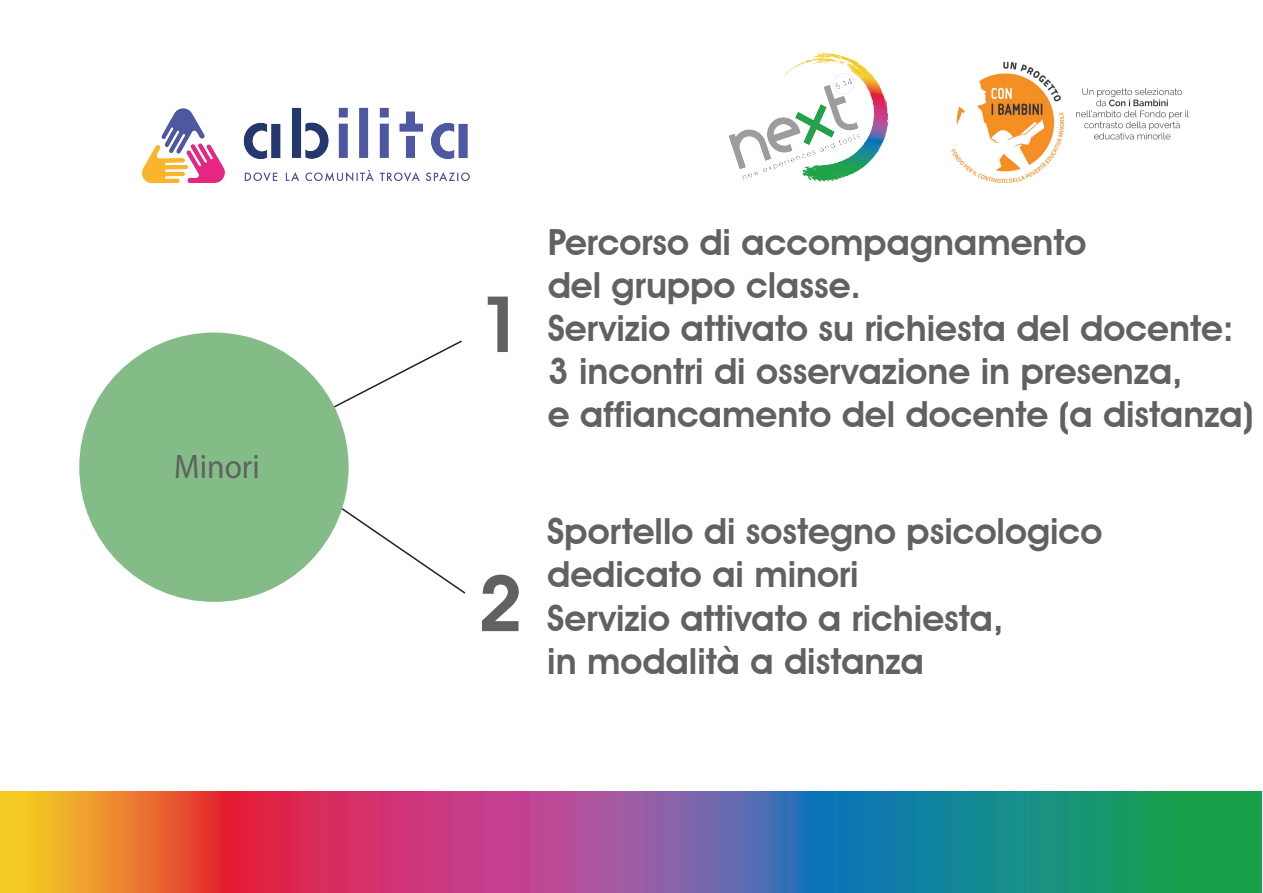
<style>
.page{position:relative;width:1263px;height:893px;background:#fff}
.page>*{position:absolute;margin:0;border:0;box-sizing:border-box;transform-origin:0 0}
.t1{font:600 78px "Avant Garde IT Cby BT";color:#606160}
.t2{font:600 36px/43.2px "Avant Garde IT Cby BT";color:#606160}
.t3{font:34.05px "Myriad Pro";color:#606160;scale:.92 1}
</style>
<div class="page">
<img style="left:728px;top:53px;width:161px;height:129px">
<img style="left:951px;top:61px;width:238px;height:123px">
<img style="left:0;top:792px;width:1262px;height:101px">
<img style="left:142px;top:107px;width:328px;height:77px">
<div style="left:79px;top:333px;width:270px;height:269px;background:#84bc87;border-radius:50%"></div>
<svg style="left:332px;top:340px;width:130px;height:69px"></svg>
<svg style="left:340px;top:507px;width:126px;height:87px"></svg>
<p class="t3" style="left:174px;top:445px;width:95px">Minori</p>
<h1 class="t1" style="left:478px;top:277px;width:47px">1</h1>
<p class="t2" style="left:548px;top:220px;width:707px">Percorso di accompagnamento<br>del gruppo classe.<br>Servizio attivato su richiesta del docente:<br>3 incontri di osservazione in presenza,<br>e affiancamento del docente (a distanza)</p>
<h1 class="t1" style="left:478px;top:557px;width:47px">2</h1>
<p class="t2" style="left:547px;top:510px;width:556px">Sportello di sostegno psicologico dedicato ai minori<br>Servizio attivato a richiesta,<br>in modalità a distanza</p>
</div>
